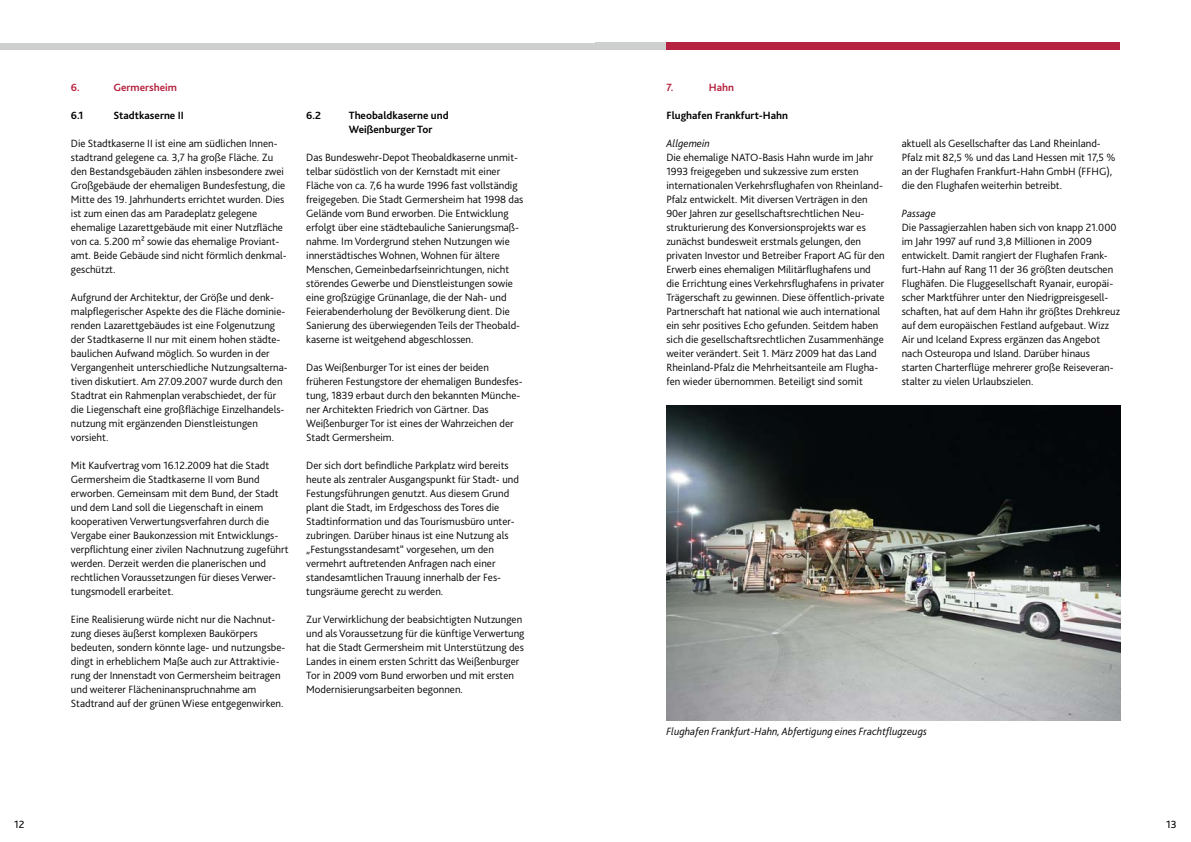
<style>
.page{position:relative;width:1191px;height:842px;background:#fff}
.page>*{position:absolute;margin:0;border:0;box-sizing:border-box;transform-origin:0 0}
.t1{font:300 11px/14px "Bliss 2";color:#000}
.t2{font:700 11px/14px "Bliss 2";color:#000}
.t3{font:italic 300 11px "Bliss 2";color:#000}
.t4{font:700 11px "Bliss 2";color:#b62340}
.t5{font:11px "Bliss 2";color:#000}
</style>
<div class="page">
<div style="left:0;top:43px;width:595px;height:7px;background:#cecfcf"></div>
<div style="left:595px;top:43px;width:71px;height:7px;background:#cecfcf"></div>
<div style="left:666px;top:43px;width:454px;height:7px;background:#b62340"></div>
<img style="left:666px;top:406px;width:454px;height:315px">
<p class="t4" style="left:71px;top:80px;width:10px">6.</p>
<p class="t4" style="left:113px;top:80px;width:65px">Germersheim</p>
<p class="t2" style="left:71px;top:108px;width:14px">6.1</p>
<p class="t2" style="left:113px;top:108px;width:72px">Stadtkaserne II</p>
<p class="t1" style="left:71px;top:136px;width:217px">Die Stadtkaserne II ist eine am südlichen Innen&shy;stadtrand gelegene ca. 3,7 ha große Fläche. Zu den Bestandsgebäuden zählen insbesondere zwei Großgebäude der ehemaligen Bundesfestung, die Mitte des 19. Jahrhunderts errichtet wurden. Dies ist zum einen das am Paradeplatz gelegene ehemalige Lazarettgebäude mit einer Nutzfläche von ca. 5.200 m² sowie das ehemalige Proviant&shy;amt. Beide Gebäude sind nicht förmlich denkmal&shy;geschützt.</p>
<p class="t1" style="left:71px;top:290px;width:218px">Aufgrund der Architektur, der Größe und denk&shy;malpflegerischer Aspekte des die Fläche dominie&shy;renden Lazarettgebäudes ist eine Folgenutzung der Stadtkaserne II nur mit einem hohen städte&shy;baulichen Aufwand möglich. So wurden in der Vergangenheit unterschiedliche Nutzungsalterna&shy;tiven diskutiert. Am 27.09.2007 wurde durch den Stadtrat ein Rahmenplan verabschiedet, der für die Liegenschaft eine großflächige Einzelhandels&shy;nutzung mit ergänzenden Dienstleistungen vorsieht.</p>
<p class="t1" style="left:71px;top:458px;width:219px">Mit Kaufvertrag vom 16.12.2009 hat die Stadt Germersheim die Stadtkaserne II vom Bund erworben. Gemeinsam mit dem Bund, der Stadt und dem Land soll die Liegenschaft in einem kooperativen Verwertungsverfahren durch die Vergabe einer Baukonzession mit Entwicklungs&shy;verpflichtung einer zivilen Nachnutzung zugeführt werden. Derzeit werden die planerischen und rechtlichen Voraussetzungen für dieses Verwer&shy;tungsmodell erarbeitet.</p>
<p class="t1" style="left:71px;top:612px;width:216px">Eine Realisierung würde nicht nur die Nachnut&shy;zung dieses äußerst komplexen Baukörpers bedeuten, sondern könnte lage- und nutzungsbe&shy;dingt in erheblichem Maße auch zur Attraktivie&shy;rung der Innenstadt von Germersheim beitragen und weiterer Flächeninanspruchnahme am Stadtrand auf der grünen Wiese entgegenwirken.</p>
<p class="t2" style="left:306px;top:108px;width:16px">6.2</p>
<p class="t2" style="left:349px;top:108px;width:101px">Theobaldkaserne und<br>Weißenburger Tor</p>
<p class="t1" style="left:306px;top:150px;width:218px">Das Bundeswehr-Depot Theobaldkaserne unmit&shy;telbar südöstlich von der Kernstadt mit einer Fläche von ca. 7,6 ha wurde 1996 fast vollständig freigegeben. Die Stadt Germersheim hat 1998 das Gelände vom Bund erworben. Die Entwicklung erfolgt über eine städtebauliche Sanierungsmaß&shy;nahme. Im Vordergrund stehen Nutzungen wie innerstädtisches Wohnen, Wohnen für ältere Menschen, Gemeinbedarfseinrichtungen, nicht störendes Gewerbe und Dienstleistungen sowie eine großzügige Grünanlage, die der Nah- und Feierabenderholung der Bevölkerung dient. Die Sanierung des überwiegenden Teils der Theobald&shy;kaserne ist weitgehend abgeschlossen.</p>
<p class="t1" style="left:306px;top:360px;width:218px">Das Weißenburger Tor ist eines der beiden früheren Festungstore der ehemaligen Bundesfes&shy;tung, 1839 erbaut durch den bekannten Münche&shy;ner Architekten Friedrich von Gärtner. Das Weißenburger Tor ist eines der Wahrzeichen der Stadt Germersheim.</p>
<p class="t1" style="left:306px;top:458px;width:214px">Der sich dort befindliche Parkplatz wird bereits heute als zentraler Ausgangspunkt für Stadt- und Festungsführungen genutzt. Aus diesem Grund plant die Stadt, im Erdgeschoss des Tores die Stadtinformation und das Tourismusbüro unter&shy;zubringen. Darüber hinaus ist eine Nutzung als „Festungsstandesamt“ vorgesehen, um den vermehrt auftretenden Anfragen nach einer standesamtlichen Trauung innerhalb der Fes&shy;tungsräume gerecht zu werden.</p>
<p class="t1" style="left:306px;top:612px;width:220px">Zur Verwirklichung der beabsichtigten Nutzungen und als Voraussetzung für die künftige Verwertung hat die Stadt Germersheim mit Unterstützung des Landes in einem ersten Schritt das Weißenburger Tor in 2009 vom Bund erworben und mit ersten Modernisierungsarbeiten begonnen.</p>
<p class="t4" style="left:666px;top:80px;width:8px">7.</p>
<p class="t4" style="left:709px;top:80px;width:27px">Hahn</p>
<p class="t2" style="left:666px;top:108px;width:123px">Flughafen Frankfurt-Hahn</p>
<p class="t3" style="left:666px;top:136px;width:45px">Allgemein</p>
<p class="t1" style="left:666px;top:150px;width:220px">Die ehemalige NATO-Basis Hahn wurde im Jahr 1993 freigegeben und sukzessive zum ersten internationalen Verkehrsflughafen von Rheinland-Pfalz entwickelt. Mit diversen Verträgen in den 90er Jahren zur gesellschaftsrechtlichen Neu&shy;strukturierung des Konversionsprojekts war es zunächst bundesweit erstmals gelungen, den privaten Investor und Betreiber Fraport AG für den Erwerb eines ehemaligen Militärflughafens und die Errichtung eines Verkehrsflughafens in privater Trägerschaft zu gewinnen. Diese öffentlich-private Partnerschaft hat national wie auch international ein sehr positives Echo gefunden. Seitdem haben sich die gesellschaftsrechtlichen Zusammenhänge weiter verändert. Seit 1. März 2009 hat das Land Rheinland-Pfalz die Mehrheitsanteile am Flugha&shy;fen wieder übernommen. Beteiligt sind somit</p>
<p class="t1" style="left:901px;top:136px;width:215px">aktuell als Gesellschafter das Land Rheinland-Pfalz mit 82,5 % und das Land Hessen mit 17,5 % an der Flughafen Frankfurt-Hahn GmbH (FFHG), die den Flughafen weiterhin betreibt.</p>
<p class="t3" style="left:901px;top:206px;width:35px">Passage</p>
<p class="t1" style="left:901px;top:220px;width:220px">Die Passagierzahlen haben sich von knapp 21.000 im Jahr 1997 auf rund 3,8 Millionen in 2009 entwickelt. Damit rangiert der Flughafen Frank&shy;furt-Hahn auf Rang 11 der 36 größten deutschen Flughäfen. Die Fluggesellschaft Ryanair, europäi&shy;scher Marktführer unter den Niedrigpreisgesell&shy;schaften, hat auf dem Hahn ihr größtes Drehkreuz auf dem europäischen Festland aufgebaut. Wizz Air und Iceland Express ergänzen das Angebot nach Osteuropa und Island. Darüber hinaus starten Charterflüge mehrerer große Reiseveran&shy;stalter zu vielen Urlaubszielen.</p>
<p class="t3" style="left:666px;top:724px;width:262px">Flughafen Frankfurt-Hahn, Abfertigung eines Frachtflugzeugs</p>
<p class="t5" style="left:14px;top:817px;width:12px">12</p>
<p class="t5" style="left:1166px;top:817px;width:12px">13</p>
</div>
